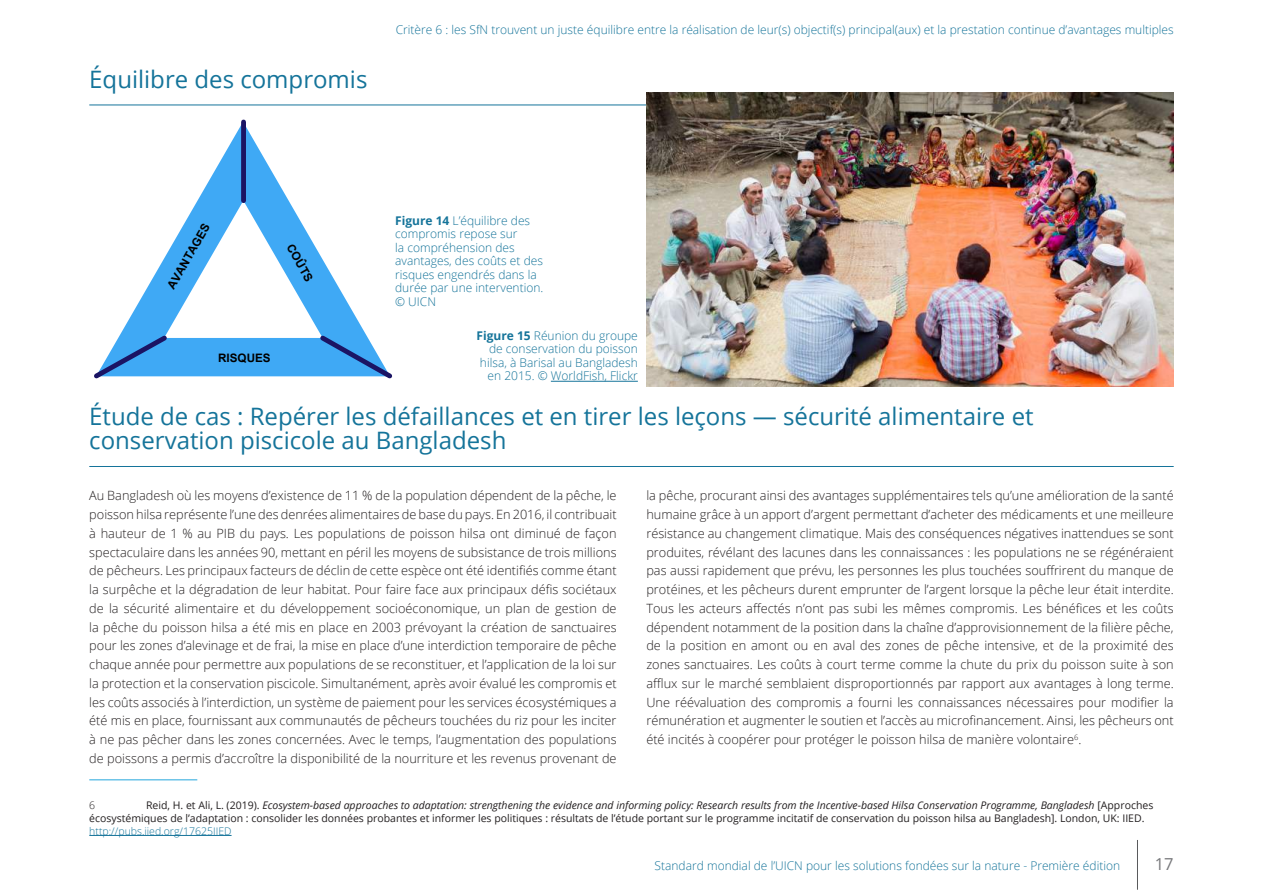
<style>
.page{position:relative;width:1263px;height:893px;background:#fff}
.page>*{position:absolute;margin:0;border:0;box-sizing:border-box;transform-origin:0 0}
.t1{font:24px/24px "Open Sans";color:#15749a}
.t2{font:16.5px "Open Sans";color:#77787b}
.t3{font:300 12.75px/18.8px "Open Sans";color:#231f20;text-align:justify}
.t4{font:300 12px/13.5px "Open Sans";color:#15749a}
.t5{font:700 11.7px "Arial";color:#000}
.t6{font:10.5px/12.6px "Open Sans";color:#231f20}
.t7{font:300 10.5px "Open Sans";color:#15749a}
.t8{font:300 10.5px "Open Sans";color:#231f20}
.s1{font-weight:700}
.s2{font-style:italic}
</style>
<div class="page">
<hr style="left:1137px;top:840px;width:1px;height:50px;background:#58595b">
<hr style="left:89px;top:105px;width:1085px;height:1px;background:#15749a">
<hr style="left:89px;top:466px;width:1085px;height:1px;background:#15749a">
<hr style="left:89px;top:779px;width:108px;height:1px;background:#24a7dd">
<hr style="left:89px;top:835px;width:143px;height:1px;background:#15749a">
<svg style="left:122px;top:125px;width:242px;height:251px"></svg>
<div style="left:241px;top:122px;width:5px;height:79px;background:#1b1464"></div>
<svg style="left:94px;top:331px;width:77px;height:48px"></svg>
<svg style="left:316px;top:331px;width:77px;height:48px"></svg>
<hr style="left:551px;top:381px;width:87px;height:1px;background:#15749a">
<img style="left:646px;top:93px;width:528px;height:294px">
<h1 class="t1" style="left:89px;top:66px;width:280px">Équilibre des compromis</h1>
<p class="t4" style="left:396px;top:22px;width:779px">Critère 6 : les SfN trouvent un juste équilibre entre la réalisation de leur(s) objectif(s) principal(aux) et la prestation continue d’avantages multiples</p>
<p class="t5" style="left:164px;top:284px;width:75px;rotate:-60deg">AVANTAGES</p>
<p class="t5" style="left:296px;top:241px;width:42px;rotate:60deg">COÛTS</p>
<p class="t5" style="left:218px;top:350px;width:54px">RISQUES</p>
<p class="t4" style="left:395px;top:213px;width:149px"><span class="s1">Figure 14</span> L’équilibre des compromis repose sur<br>la compréhension des avantages, des coûts et des risques engendrés dans la durée par une intervention. © UICN</p>
<p class="t4" style="left:476px;top:328px;width:163px;text-align:right"><span class="s1">Figure 15</span> Réunion du groupe de conservation du poisson hilsa, à Barisal au Bangladesh en 2015. © WorldFish, Flickr</p>
<h1 class="t1" style="left:89px;top:404px;width:946px">Étude de cas : Repérer les défaillances et en tirer les leçons — sécurité alimentaire et conservation piscicole au Bangladesh</h1>
<p class="t3" style="left:89px;top:486px;width:529px">Au Bangladesh où les moyens d’existence de 11 % de la population dépendent de la pêche, le poisson hilsa représente l’une des denrées alimentaires de base du pays. En 2016, il contribuait à hauteur de 1 % au PIB du pays. Les populations de poisson hilsa ont diminué de façon spectaculaire dans les années 90, mettant en péril les moyens de subsistance de trois millions de pêcheurs. Les principaux facteurs de déclin de cette espèce ont été identifiés comme étant la surpêche et la dégradation de leur habitat. Pour faire face aux principaux défis sociétaux de la sécurité alimentaire et du développement socioéconomique, un plan de gestion de la pêche du poisson hilsa a été mis en place en 2003 prévoyant la création de sanctuaires pour les zones d’alevinage et de frai, la mise en place d’une interdiction temporaire de pêche chaque année pour permettre aux populations de se reconstituer, et l’application de la loi sur la protection et la conservation piscicole. Simultanément, après avoir évalué les compromis et les coûts associés à l’interdiction, un système de paiement pour les services écosystémiques a été mis en place, fournissant aux communautés de pêcheurs touchées du riz pour les inciter à ne pas pêcher dans les zones concernées. Avec le temps, l’augmentation des populations de poissons a permis d’accroître la disponibilité de la nourriture et les revenus provenant de</p>
<p class="t3" style="left:646px;top:486px;width:529px;text-align:left">la pêche, procurant ainsi des avantages supplémentaires tels qu’une amélioration de la santé humaine grâce à un apport d’argent permettant d’acheter des médicaments et une meilleure résistance au changement climatique. Mais des conséquences négatives inattendues se sont produites, révélant des lacunes dans les connaissances : les populations ne se régénéraient pas aussi rapidement que prévu, les personnes les plus touchées souffrirent du manque de protéines, et les pêcheurs durent emprunter de l’argent lorsque la pêche leur était interdite.<br>Tous les acteurs affectés n’ont pas subi les mêmes compromis. Les bénéfices et les coûts dépendent notamment de la position dans la chaîne d’approvisionnement de la filière pêche, de la position en amont ou en aval des zones de pêche intensive, et de la proximité des zones sanctuaires. Les coûts à court terme comme la chute du prix du poisson suite à son afflux sur le marché semblaient disproportionnés par rapport aux avantages à long terme.<br>Une réévaluation des compromis a fourni les connaissances nécessaires pour modifier la rémunération et augmenter le soutien et l’accès au microfinancement. Ainsi, les pêcheurs ont été incités à coopérer pour protéger le poisson hilsa de manière volontaire<sup>6</sup>.</p>
<p class="t6" style="left:89px;top:799px;width:1065px;text-indent:57px">Reid, H. et Ali, L. (2019). <span class="s2">Ecosystem-based approaches to adaptation: strengthening the evidence and informing policy: Research results from the Incentive-based Hilsa Conservation Programme, Bangladesh</span> [Approches écosystémiques de l’adaptation : consolider les données probantes et informer les politiques : résultats de l’étude portant sur le programme incitatif de conservation du poisson hilsa au Bangladesh]. London, UK: IIED.</p>
<p class="t7" style="left:89px;top:824px;width:144px">http://pubs.iied.org/17625IIED</p>
<p class="t8" style="left:89px;top:798px;width:7px">6</p>
<p class="t4" style="left:655px;top:859px;width:467px">Standard mondial de l’UICN pour les solutions fondées sur la nature - Première édition</p>
<p class="t2" style="left:1155px;top:853px;width:20px">17</p>
</div>
